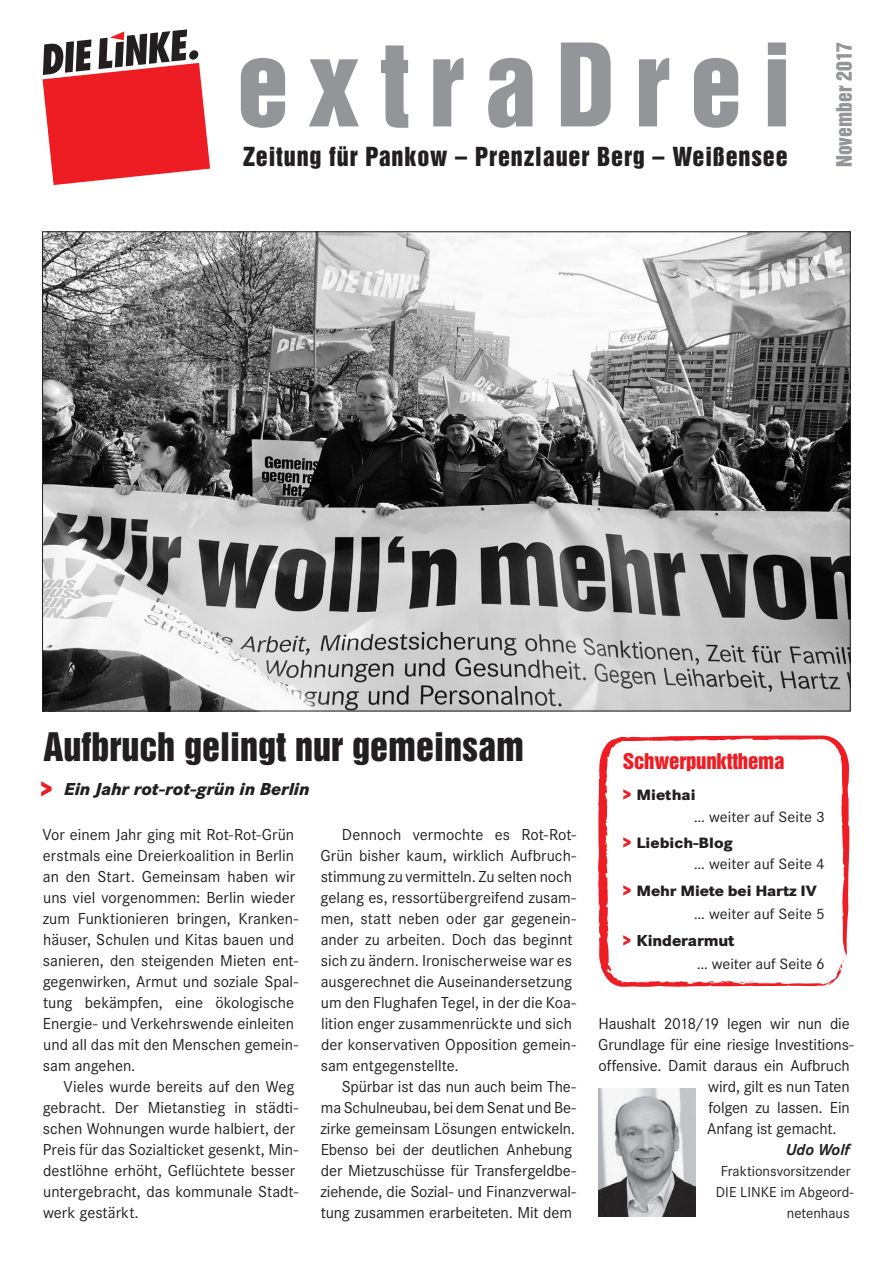
<style>
.page{position:relative;width:893px;height:1263px;background:#fff}
.page>*{position:absolute;margin:0;border:0;box-sizing:border-box;transform-origin:0 0}
.t1{font:105px "Helvetica Inserat LT Std";letter-spacing:.19em;color:#939598}
.t2{font:36px "Helvetica Inserat LT Std";color:#231f20}
.t3{font:24px "Helvetica Inserat LT Std";letter-spacing:.035em;color:#231f20}
.t4{font:19.8px "Helvetica Inserat LT Std";letter-spacing:-.01em;color:#ee1d23;scale:1.05 1}
.t5{font:19.5px "Helvetica Inserat LT Std";color:#939598}
.t6{font:italic 800 18px "Corporate S";letter-spacing:-.005em;color:#231f20}
.t7{font:16.5px/21px "Corporate S";color:#231f20}
.t8{font:800 16.5px "Corporate S";letter-spacing:-.01em;color:#231f20}
.t9{font:italic 700 16.5px "Corporate S";color:#231f20}
.t10{font:15.6px/21.6px "Corporate S";color:#231f20;scale:1.05 1}
.t11{font:800 15.6px/22.8px "Corporate S";letter-spacing:-.01em;color:#231f20;scale:1.05 1}
.t12{font:15px/21px "Corporate S";color:#231f20;text-align:right}
.s1{font-style:normal;font-size:24px;color:#ee1d23}
.s2{font-weight:800;font-size:16.5px;color:#ee1d23}
.s3{font-weight:800}
.s4{font-size:16.5px;color:#ee1d23}
.s5{font-weight:400}
.s6{color:#ee1d23}
</style>
<div class="page">
<img style="left:44px;top:234px;width:804px;height:475px">
<svg style="left:598px;top:735px;width:251px;height:252px"></svg>
<svg style="left:843px;top:954px;width:2px;height:9px"></svg>
<svg style="left:736px;top:981px;width:7px;height:2px"></svg>
<img style="left:598px;top:1089px;width:98px;height:127px">
<svg style="left:42px;top:29px;width:168px;height:156px"></svg>
<h1 class="t1" style="left:237px;top:22px;width:556px">extraDrei</h1>
<h3 class="t3" style="left:243px;top:143px;width:546px">Zeitung für Pankow – Prenzlauer Berg – Weißensee</h3>
<p class="t5" style="left:832px;top:167px;width:126px;rotate:-90deg">November 2017</p>
<h2 class="t2" style="left:43px;top:725px;width:482px">Aufbruch gelingt nur gemeinsam</h2>
<p class="t6" style="left:40px;top:778px;width:271px"><span class="s1">&gt;</span> Ein Jahr rot-rot-grün in Berlin</p>
<p class="t7" style="left:42px;top:824px;width:257px">Vor einem Jahr ging mit Rot-Rot-Grün erstmals eine Dreierkoalition in Berlin an den Start. Gemeinsam haben wir uns viel vorgenommen: Berlin wieder zum Funktionieren bringen, Kranken&shy;häuser, Schulen und Kitas bauen und sanieren, den steigenden Mieten ent&shy;gegenwirken, Armut und soziale Spal&shy;tung bekämpfen, eine ökologische Energie- und Verkehrswende einleiten und all das mit den Menschen gemein&shy;sam angehen.</p>
<p class="t7" style="left:43px;top:1076px;width:257px;text-indent:21px">Vieles wurde bereits auf den Weg gebracht. Der Mietanstieg in städti&shy;schen Wohnungen wurde halbiert, der Preis für das Sozialticket gesenkt, Min&shy;destlöhne erhöht, Geflüchtete besser untergebracht, das kommunale Stadt&shy;werk gestärkt.</p>
<p class="t7" style="left:320px;top:824px;width:257px;text-indent:21px">Dennoch vermochte es Rot-Rot-Grün bisher kaum, wirklich Aufbruch&shy;stimmung zu vermitteln. Zu selten noch gelang es, ressortübergreifend zusam&shy;men, statt neben oder gar gegenein&shy;ander zu arbeiten. Doch das beginnt sich zu ändern. Ironischerweise war es ausgerechnet die Auseinandersetzung um den Flughafen Tegel, in der die Koa&shy;lition enger zusammenrückte und sich der konservativen Opposition gemein&shy;sam entgegenstellte.</p>
<p class="t7" style="left:320px;top:1076px;width:257px;text-indent:21px">Spürbar ist das nun auch beim The&shy;ma Schulneubau, bei dem Senat und Be&shy;zirke gemeinsam Lösungen entwickeln.<br>Ebenso bei der deutlichen Anhebung der Mietzuschüsse für Transfergeldbe&shy;ziehende, die Sozial- und Finanzverwal&shy;tung zusammen erarbeiteten. Mit dem</p>
<p class="t4" style="left:623px;top:749px;width:155px">Schwerpunktthema</p>
<p class="t10" style="left:694px;top:784px;width:126px;text-indent:-71px"><span class="s2">&gt;</span> <span class="s3">Miethai<br></span>… weiter auf Seite 3</p>
<p class="t10" style="left:694px;top:832px;width:126px;text-indent:-71px"><span class="s2">&gt;</span> <span class="s3">Liebich-Blog<br></span>… weiter auf Seite 4</p>
<p class="t11" style="left:694px;top:880px;width:126px;text-indent:-71px"><span class="s4">&gt;</span> Mehr Miete bei Hartz IV <span class="s5">… weiter auf Seite 5</span></p>
<p class="t8" style="left:623px;top:930px;width:113px"><span class="s6">&gt;</span> Kinderarmut</p>
<p class="t10" style="left:697px;top:953px;width:123px">… weiter auf Seite 6</p>
<p class="t7" style="left:598px;top:1013px;width:253px">Haushalt 2018/19 legen wir nun die</p>
<p class="t7" style="left:598px;top:1034px;width:257px">Grundlage für eine riesige Investitions-</p>
<p class="t7" style="left:599px;top:1055px;width:253px">offensive. Damit daraus ein Aufbruch</p>
<p class="t7" style="left:708px;top:1076px;width:143px">wird, gilt es nun Taten</p>
<p class="t7" style="left:708px;top:1097px;width:143px">folgen zu lassen. Ein</p>
<p class="t7" style="left:707px;top:1118px;width:131px">Anfang ist gemacht.</p>
<p class="t9" style="left:786px;top:1140px;width:66px">Udo Wolf</p>
<p class="t12" style="left:716px;top:1161px;width:139px">Fraktionsvorsitzender<br>DIE LINKE im Abgeord&shy;netenhaus</p>
</div>
